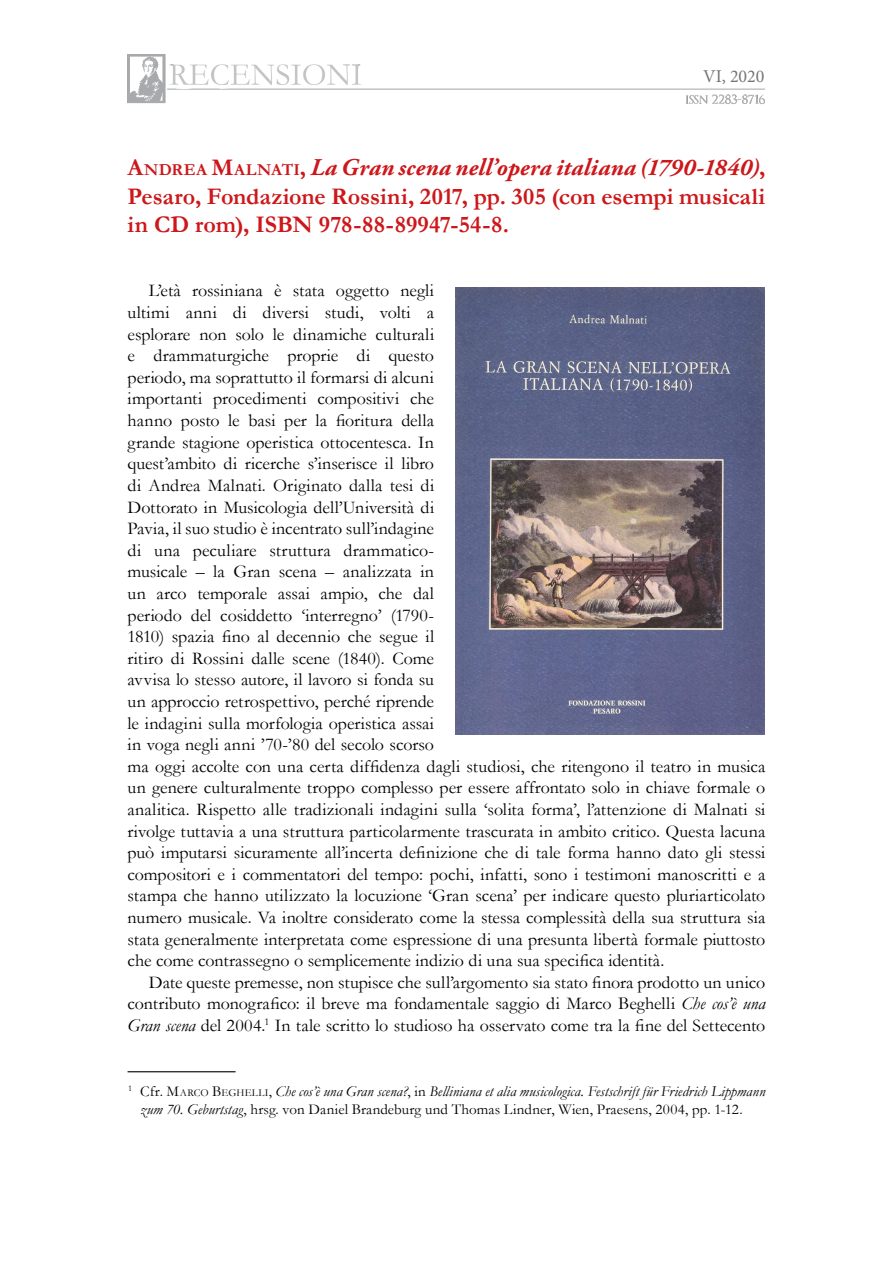
<style>
.page{position:relative;width:893px;height:1263px;background:#fff}
.page>*{position:absolute;margin:0;border:0;box-sizing:border-box;transform-origin:0 0}
.t1{font:700 24px/28.8px "Garamond";letter-spacing:-.005em;color:#cd171a}
.t2{font:italic 700 24px "Adobe Garamond Pro";letter-spacing:.01em;color:#cd171a}
.t3{font:18px/21.6px "Garamond";color:#000}
.t4{font:18px "Minion Pro";color:#000}
.t5{font:italic 15px/18px "Garamond";letter-spacing:.005em;color:#000}
.s1{font-family:"Garamond";font-style:normal}
.s2{font-family:"Garamond";font-style:normal;font-size:16.8px}
.s3{font-style:italic}
.s4{font-style:normal}
.s5{font-style:normal;font-size:10.5px}
</style>
<div class="page">
<img style="left:128px;top:54px;width:637px;height:50px">
<hr style="left:128px;top:1071px;width:108px;height:1px;background:#000">
<img style="left:455px;top:287px;width:310px;height:447px">
<p class="t4" style="left:703px;top:64px;width:63px">VI, 2020</p>
<h1 class="t2" style="left:128px;top:153px;width:639px"><span class="s1">A</span><span class="s2">NDREA</span> <span class="s1">M</span><span class="s2">ALNATI</span><span class="s1">,</span> La Gran scena nell’opera italiana (1790-1840)<span class="s1">,</span></h1>
<h1 class="t1" style="left:128px;top:182px;width:639px">Pesaro, Fondazione Rossini, 2017, pp. 305 (con esempi musicali in CD rom), ISBN 978-88-89947-54-8.</h1>
<p class="t3" style="left:128px;top:280px;width:639px;text-indent:21px">L’età rossiniana è stata oggetto negli<br>ultimi anni di diversi studi, volti a<br>esplorare non solo le dinamiche culturali<br>e drammaturgiche proprie di questo<br>periodo, ma soprattutto il formarsi di alcuni<br>importanti procedimenti compositivi che<br>hanno posto le basi per la fioritura della<br>grande stagione operistica ottocentesca. In<br>quest’ambito di ricerche s’inserisce il libro<br>di Andrea Malnati. Originato dalla tesi di<br>Dottorato in Musicologia dell’Università di<br>Pavia, il suo studio è incentrato sull’indagine<br>di una peculiare struttura drammatico-<br>musicale – la Gran scena – analizzata in<br>un arco temporale assai ampio, che dal<br>periodo del cosiddetto ‘interregno’ (1790-<br>1810) spazia fino al decennio che segue il<br>ritiro di Rossini dalle scene (1840). Come<br>avvisa lo stesso autore, il lavoro si fonda su<br>un approccio retrospettivo, perché riprende<br>le indagini sulla morfologia operistica assai<br>in voga negli anni ’70-’80 del secolo scorso<br>ma oggi accolte con una certa diffidenza dagli studiosi, che ritengono il teatro in musica un genere culturalmente troppo complesso per essere affrontato solo in chiave formale o analitica. Rispetto alle tradizionali indagini sulla ‘solita forma’, l’attenzione di Malnati si rivolge tuttavia a una struttura particolarmente trascurata in ambito critico. Questa lacuna può imputarsi sicuramente all’incerta definizione che di tale forma hanno dato gli stessi compositori e i commentatori del tempo: pochi, infatti, sono i testimoni manoscritti e a stampa che hanno utilizzato la locuzione ‘Gran scena’ per indicare questo pluriarticolato numero musicale. Va inoltre considerato come la stessa complessità della sua struttura sia stata generalmente interpretata come espressione di una presunta libertà formale piuttosto che come contrassegno o semplicemente indizio di una sua specifica identità.</p>
<p class="t3" style="left:128px;top:971px;width:639px;text-align:justify;text-indent:21px">Date queste premesse, non stupisce che sull’argomento sia stato finora prodotto un unico contributo monografico: il breve ma fondamentale saggio di Marco Beghelli <span class="s3">Che cos’è una Gran scena</span> del 2004.<sup>1</sup> In tale scritto lo studioso ha osservato come tra la fine del Settecento</p>
<p class="t5" style="left:140px;top:1082px;width:627px;text-indent:-12px"><sup>1</sup> <span class="s4">Cfr.</span> <span class="s4">M</span><span class="s5">ARCO</span> <span class="s4">B</span><span class="s5">EGHELLI</span><span class="s4">,</span> Che cos’è una Gran scena?<span class="s4">, in</span> Belliniana et alia musicologica. Festschrift für Friedrich Lippmann zum 70. Geburtstag<span class="s4">, hrsg. von Daniel Brandeburg und Thomas Lindner, Wien, Praesens, 2004, pp. 1-12.</span></p>
</div>
